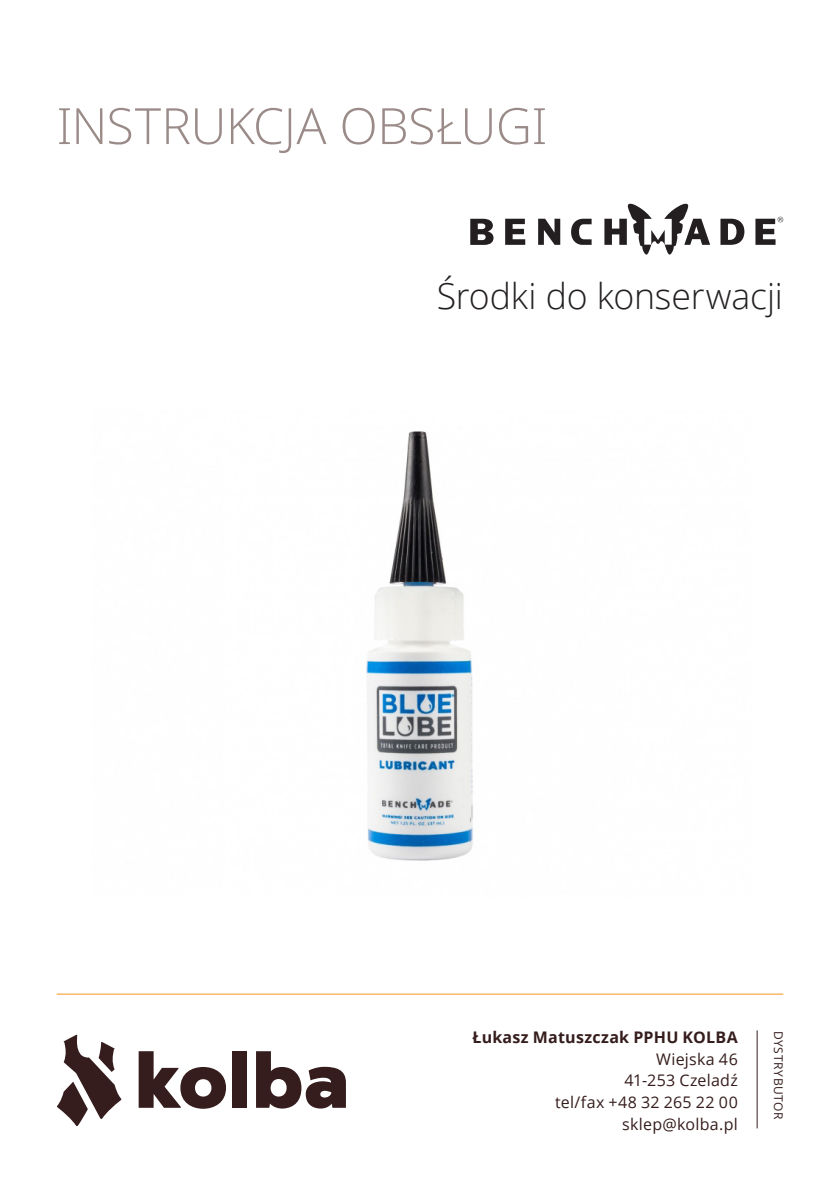
<style>
.page{position:relative;width:840px;height:1191px;background:#fff}
.page>*{position:absolute;margin:0;border:0;box-sizing:border-box;transform-origin:0 0}
.Duży_nagłówek{font:300 50px "Open Sans";letter-spacing:-.01em;color:#9a8a88}
.t1{font:300 35.6px "Open Sans";letter-spacing:-.005em;color:#231f20}
.t2{font:16px/21.6px "Open Sans";letter-spacing:.015em;color:#361d1d;text-align:right}
.t3{font:700 16px "Open Sans";letter-spacing:.015em;color:#361d1d}
.t4{font:12px "Open Sans";letter-spacing:.05em;color:#361d1d}
</style>
<div class="page">
<svg style="left:138px;top:1051px;width:88px;height:57px"></svg>
<div style="left:232px;top:1051px;width:15px;height:56px;background:#361d1d"></div>
<svg style="left:256px;top:1051px;width:90px;height:57px"></svg>
<svg style="left:57px;top:1034px;width:65px;height:92px"></svg>
<hr style="left:57px;top:993px;width:725px;height:1px;background:#f7931d">
<hr style="left:756px;top:1030px;width:1px;height:98px;background:#361d1d">
<img style="left:366px;top:431px;width:107px;height:430px">
<svg style="left:505px;top:219px;width:20px;height:26px"></svg>
<svg style="left:538px;top:219px;width:22px;height:26px"></svg>
<svg style="left:571px;top:219px;width:20px;height:26px"></svg>
<svg style="left:720px;top:219px;width:24px;height:26px"></svg>
<svg style="left:755px;top:217px;width:27px;height:28px"></svg>
<svg style="left:604px;top:204px;width:105px;height:51px"></svg>
<svg style="left:470px;top:219px;width:23px;height:26px"></svg>
<p class="Duży_nagłówek" style="left:57px;top:92px;width:491px">INSTRUKCJA OBSŁUGI</p>
<p class="t1" style="left:436px;top:272px;width:347px">Środki do konserwacji</p>
<p class="t3" style="left:472px;top:1025px;width:267px">Łukasz Matuszczak PPHU KOLBA</p>
<p class="t2" style="left:554px;top:1047px;width:184px">Wiejska 46<br>41-253 Czeladź<br>tel/fax +48 32 265 22 00 sklep@kolba.pl</p>
<p class="t4" style="left:786px;top:1031px;width:90px;rotate:90deg">DYSTRYBUTOR</p>
</div>
